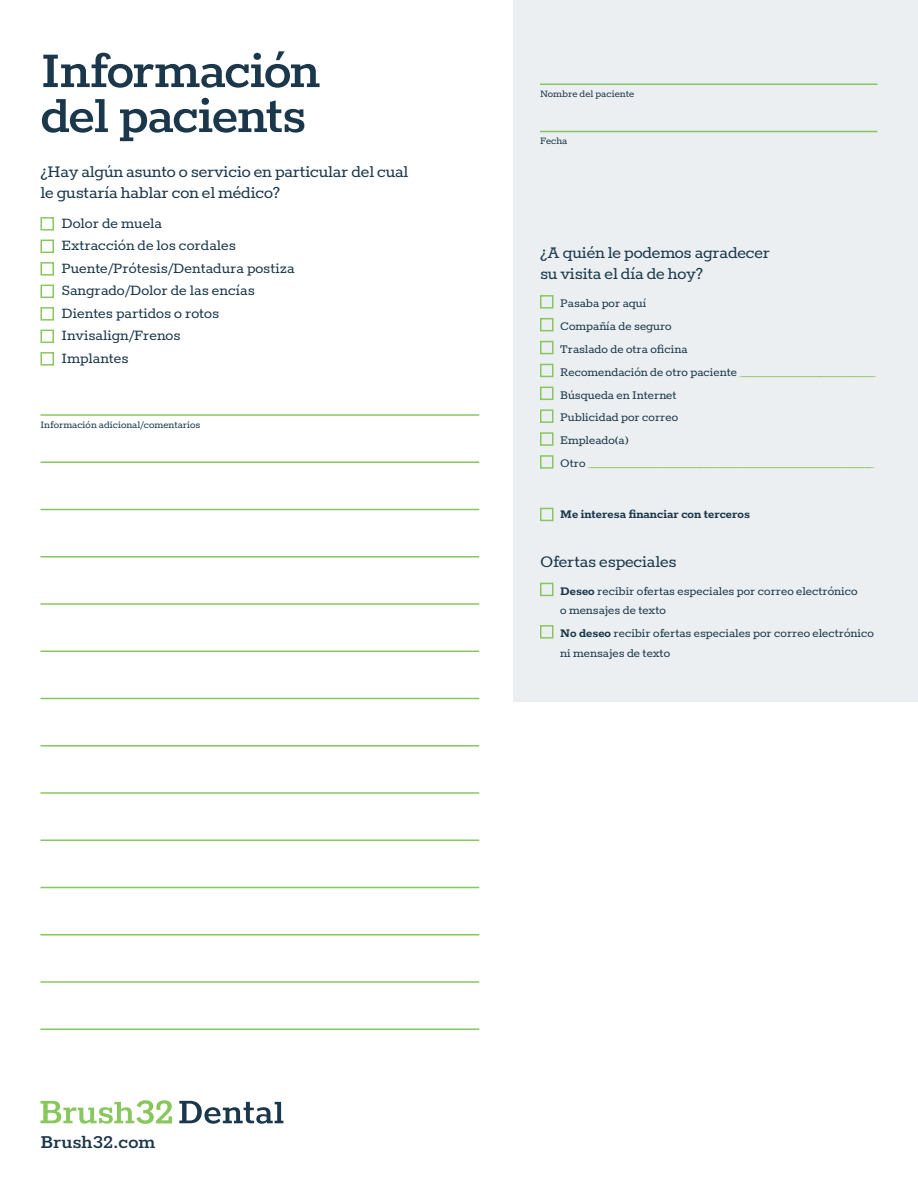
<style>
.page{position:relative;width:918px;height:1188px;background:#fff}
.page>*{position:absolute;margin:0;border:0;box-sizing:border-box;transform-origin:0 0}
.t1{font:600 57px/45px "Rokkitt";letter-spacing:-.02em;color:#1a374b}
.t2{font:600 21px "Rokkitt";color:#1a374b}
.t3{font:18.75px/21px "Rokkitt";letter-spacing:-.01em;color:#1a374b}
.t4{font:16.5px/22.5px "Rokkitt";color:#1a374b}
.t5{font:13.5px/23px "Rokkitt";color:#88c75d}
.t6{font:13.5px/19.5px "Rokkitt";color:#1a374b}
.t7{font:700 13.5px "Rokkitt";color:#1a374b}
.t8{font:11.25px "Rokkitt";color:#1a374b}
.s1{color:#1a374b}
.s2{font-weight:700}
</style>
<div class="page">
<svg style="left:41px;top:1100px;width:131px;height:24px"></svg>
<svg style="left:179px;top:1101px;width:104px;height:23px"></svg>
<div style="left:40px;top:217px;width:14px;height:14px;border:2px solid #88c75d"></div>
<div style="left:40px;top:240px;width:14px;height:13px;border:2px solid #88c75d"></div>
<div style="left:40px;top:262px;width:14px;height:14px;border:2px solid #88c75d"></div>
<div style="left:40px;top:285px;width:14px;height:13px;border:2px solid #88c75d"></div>
<div style="left:40px;top:307px;width:14px;height:14px;border:2px solid #88c75d"></div>
<div style="left:40px;top:330px;width:14px;height:13px;border:2px solid #88c75d"></div>
<div style="left:40px;top:352px;width:14px;height:14px;border:2px solid #88c75d"></div>
<div style="left:513px;top:0;width:405px;height:702px;background:#ebeff1"></div>
<hr style="left:40px;top:414px;width:439px;height:2px;background:#88c75d">
<hr style="left:40px;top:462px;width:439px;height:1px;background:#88c75d">
<hr style="left:40px;top:509px;width:439px;height:1px;background:#88c75d">
<hr style="left:40px;top:556px;width:439px;height:2px;background:#88c75d">
<hr style="left:540px;top:84px;width:338px;height:1px;background:#88c75d">
<hr style="left:540px;top:131px;width:338px;height:1px;background:#88c75d">
<div style="left:540px;top:295px;width:14px;height:14px;border:2px solid #88c75d"></div>
<div style="left:540px;top:318px;width:14px;height:13px;border:2px solid #88c75d"></div>
<div style="left:540px;top:341px;width:14px;height:13px;border:2px solid #88c75d"></div>
<div style="left:540px;top:364px;width:14px;height:13px;border:2px solid #88c75d"></div>
<div style="left:540px;top:387px;width:14px;height:13px;border:2px solid #88c75d"></div>
<div style="left:540px;top:409px;width:14px;height:14px;border:2px solid #88c75d"></div>
<div style="left:540px;top:432px;width:14px;height:14px;border:2px solid #88c75d"></div>
<div style="left:540px;top:455px;width:14px;height:14px;border:2px solid #88c75d"></div>
<div style="left:540px;top:508px;width:14px;height:13px;border:2px solid #88c75d"></div>
<div style="left:540px;top:583px;width:14px;height:13px;border:2px solid #88c75d"></div>
<div style="left:540px;top:625px;width:14px;height:14px;border:2px solid #88c75d"></div>
<hr style="left:40px;top:603px;width:439px;height:2px;background:#88c75d">
<hr style="left:40px;top:651px;width:439px;height:1px;background:#88c75d">
<hr style="left:40px;top:698px;width:439px;height:1px;background:#88c75d">
<hr style="left:40px;top:745px;width:439px;height:2px;background:#88c75d">
<hr style="left:40px;top:792px;width:439px;height:2px;background:#88c75d">
<hr style="left:40px;top:840px;width:439px;height:1px;background:#88c75d">
<hr style="left:40px;top:887px;width:439px;height:1px;background:#88c75d">
<hr style="left:40px;top:934px;width:439px;height:2px;background:#88c75d">
<hr style="left:40px;top:981px;width:439px;height:2px;background:#88c75d">
<hr style="left:40px;top:1029px;width:439px;height:1px;background:#88c75d">
<h1 class="t1" style="left:40px;top:44px;width:281px">Información del pacients</h1>
<h3 class="t3" style="left:40px;top:160px;width:370px">¿Hay algún asunto o servicio en particular del cual le gustaría hablar con el médico?</h3>
<p class="t4" style="left:62px;top:210px;width:235px">Dolor de muela<br>Extracción de los cordales<br>Puente/Prótesis/Dentadura postiza<br>Sangrado/Dolor de las encías<br>Dientes partidos o rotos<br>Invisalign/Frenos<br>Implantes</p>
<p class="t8" style="left:40px;top:417px;width:161px">Información adicional/comentarios</p>
<p class="t8" style="left:540px;top:86px;width:96px">Nombre del paciente</p>
<p class="t8" style="left:540px;top:133px;width:29px">Fecha</p>
<h3 class="t3" style="left:540px;top:241px;width:232px">¿A quién le podemos agradecer su visita el día de hoy?</h3>
<p class="t5" style="left:560px;top:291px;width:318px"><span class="s1">Pasaba por aquí<br>Compañía de seguro<br>Traslado de otra oficina<br>R e c o m e n d a c i ó n d e o t r o p a c i e n t e</span> ___________________________________________ <span class="s1">Búsqueda en Internet<br>Publicidad por correo<br>Empleado(a)<br>O t r o</span> ___________________________________________________________________________________________</p>
<p class="t7" style="left:560px;top:504px;width:191px">Me interesa financiar con terceros</p>
<h3 class="t3" style="left:540px;top:550px;width:138px">Ofertas especiales</h3>
<p class="t6" style="left:560px;top:580px;width:299px"><span class="s2">Deseo</span> recibir ofertas especiales por correo electrónico o mensajes de texto</p>
<p class="t6" style="left:560px;top:622px;width:315px"><span class="s2">No deseo</span> recibir ofertas especiales por correo electrónico ni mensajes de texto</p>
<h2 class="t2" style="left:40px;top:1127px;width:116px">Brush32.com</h2>
</div>
